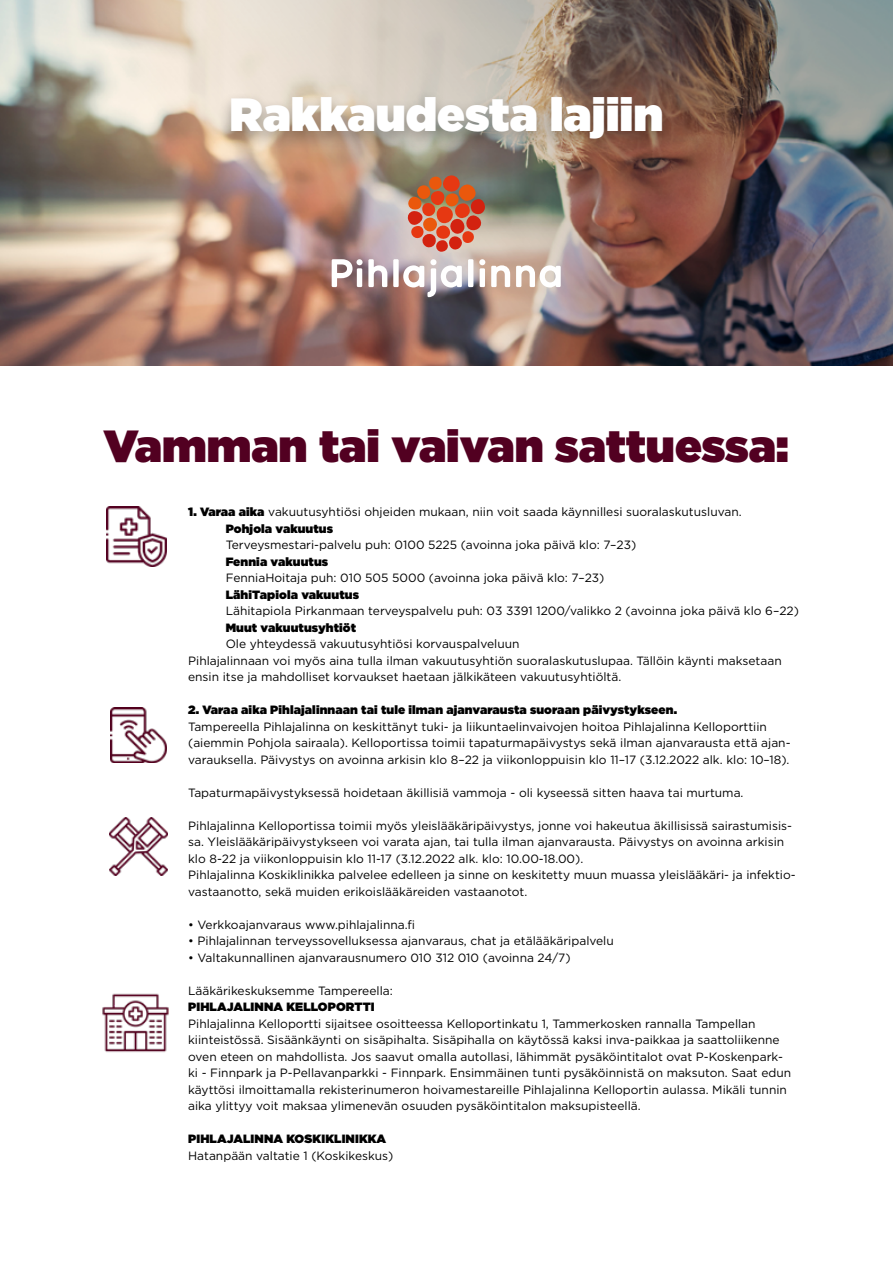
<style>
.page{position:relative;width:893px;height:1263px;background:#fff}
.page>*{position:absolute;margin:0;border:0;box-sizing:border-box;transform-origin:0 0}
.t1{font:900 46.5px "Gotham";color:#fff}
.t2{font:900 45px "Gotham";color:#520021}
.t3{font:12px/16.5px "Gotham";color:#000}
.t4{font:900 12px "Gotham";letter-spacing:.01em;color:#000}
.s1{font-weight:900}
</style>
<div class="page">
<img style="left:107px;top:507px;width:59px;height:59px">
<img style="left:111px;top:707px;width:55px;height:56px">
<img style="left:109px;top:817px;width:58px;height:58px">
<img style="left:102px;top:993px;width:67px;height:60px">
<img style="left:0;top:0;width:893px;height:366px">
<svg style="left:332px;top:259px;width:21px;height:28px"></svg>
<div style="left:357px;top:268px;width:5px;height:19px;background:#fff"></div>
<svg style="left:368px;top:259px;width:19px;height:28px"></svg>
<div style="left:393px;top:259px;width:6px;height:28px;background:#fff"></div>
<div style="left:468px;top:259px;width:5px;height:28px;background:#fff"></div>
<div style="left:480px;top:268px;width:5px;height:19px;background:#fff"></div>
<svg style="left:491px;top:265px;width:19px;height:22px"></svg>
<svg style="left:516px;top:265px;width:45px;height:22px"></svg>
<svg style="left:479px;top:259px;width:6px;height:6px"></svg>
<svg style="left:403px;top:259px;width:59px;height:38px"></svg>
<div style="left:356px;top:259px;width:7px;height:6px;background:#fff;border-radius:50%"></div>
<img style="left:407px;top:175px;width:78px;height:77px">
<div style="left:218px;top:90px;width:457px;height:67px;background:#000;opacity:.29"></div>
<h1 class="t1" style="left:229px;top:81px;width:435px">Rakkaudesta lajiin</h1>
<h2 class="t2" style="left:104px;top:414px;width:687px">Vamman tai vaivan sattuessa:</h2>
<p class="t3" style="left:226px;top:504px;width:518px;text-indent:-38px"><span class="s1">1. Varaa aika</span> vakuutusyhtiösi ohjeiden mukaan, niin voit saada käynnillesi suoralaskutusluvan.<br><span class="s1">Pohjola vakuutus</span></p>
<p class="t3" style="left:226px;top:537px;width:412px">Terveysmestari-palvelu puh: 0100 5225 (avoinna joka päivä klo: 7–23)</p>
<p class="t4" style="left:226px;top:553px;width:104px">Fennia vakuutus</p>
<p class="t3" style="left:226px;top:570px;width:380px">FenniaHoitaja puh: 010 505 5000 (avoinna joka päivä klo: 7–23)</p>
<p class="t4" style="left:226px;top:586px;width:135px">LähiTapiola vakuutus</p>
<p class="t3" style="left:226px;top:603px;width:575px">Lähitapiola Pirkanmaan terveyspalvelu puh: 03 3391 1200/valikko 2 (avoinna joka päivä klo 6–22)</p>
<p class="t4" style="left:226px;top:619px;width:132px">Muut vakuutusyhtiöt</p>
<p class="t3" style="left:188px;top:636px;width:595px;text-indent:38px">Ole yhteydessä vakuutusyhtiösi korvauspalveluun<br>Pihlajalinnaan voi myös aina tulla ilman vakuutusyhtiön suoralaskutuslupaa. Tällöin käynti maksetaan ensin itse ja mahdolliset korvaukset haetaan jälkikäteen vakuutusyhtiöltä.</p>
<p class="t4" style="left:188px;top:701px;width:490px">2. Varaa aika Pihlajalinnaan tai tule ilman ajanvarausta suoraan päivystykseen.</p>
<p class="t3" style="left:188px;top:718px;width:604px">Tampereella Pihlajalinna on keskittänyt tuki- ja liikuntaelinvaivojen hoitoa Pihlajalinna Kelloporttiin (aiemmin Pohjola sairaala). Kelloportissa toimii tapaturmapäivystys sekä ilman ajanvarausta että ajan&shy;varauksella. Päivystys on avoinna arkisin klo 8–22 ja viikonloppuisin klo 11–17 (3.12.2022 alk. klo: 10–18).</p>
<p class="t3" style="left:188px;top:784px;width:557px">Tapaturmapäivystyksessä hoidetaan äkillisiä vammoja - oli kyseessä sitten haava tai murtuma.</p>
<p class="t3" style="left:188px;top:817px;width:609px">Pihlajalinna Kelloportissa toimii myös yleislääkäripäivystys, jonne voi hakeutua äkillisissä sairastumisis&shy;sa. Yleislääkäripäivystykseen voi varata ajan, tai tulla ilman ajanvarausta. Päivystys on avoinna arkisin klo 8-22 ja viikonloppuisin klo 11-17 (3.12.2022 alk. klo: 10.00-18.00).<br>Pihlajalinna Koskiklinikka palvelee edelleen ja sinne on keskitetty muun muassa yleislääkäri- ja infektio&shy;vastaanotto, sekä muiden erikoislääkäreiden vastaanotot.</p>
<p class="t3" style="left:188px;top:916px;width:228px">• Verkkoajanvaraus www.pihlajalinna.fi</p>
<p class="t3" style="left:188px;top:933px;width:427px">• Pihlajalinnan terveyssovelluksessa ajanvaraus, chat ja etälääkäripalvelu</p>
<p class="t3" style="left:188px;top:949px;width:384px">• Valtakunnallinen ajanvarausnumero 010 312 010 (avoinna 24/7)</p>
<p class="t3" style="left:188px;top:982px;width:206px">Lääkärikeskuksemme Tampereella:</p>
<p class="t4" style="left:188px;top:998px;width:188px">PIHLAJALINNA KELLOPORTTI</p>
<p class="t3" style="left:188px;top:1015px;width:605px">Pihlajalinna Kelloportti sijaitsee osoitteessa Kelloportinkatu 1, Tammerkosken rannalla Tampellan kiinteistössä. Sisäänkäynti on sisäpihalta. Sisäpihalla on käytössä kaksi inva-paikkaa ja saattoliikenne oven eteen on mahdollista. Jos saavut omalla autollasi, lähimmät pysäköintitalot ovat P-Koskenpark&shy;ki - Finnpark ja P-Pellavanparkki - Finnpark. Ensimmäinen tunti pysäköinnistä on maksuton. Saat edun käyttösi ilmoittamalla rekisterinumeron hoivamestareille Pihlajalinna Kelloportin aulassa. Mikäli tunnin aika ylittyy voit maksaa ylimenevän osuuden pysäköintitalon maksupisteellä.</p>
<p class="t4" style="left:188px;top:1130px;width:200px">PIHLAJALINNA KOSKIKLINIKKA</p>
<p class="t3" style="left:188px;top:1147px;width:207px">Hatanpään valtatie 1 (Koskikeskus)</p>
</div>
